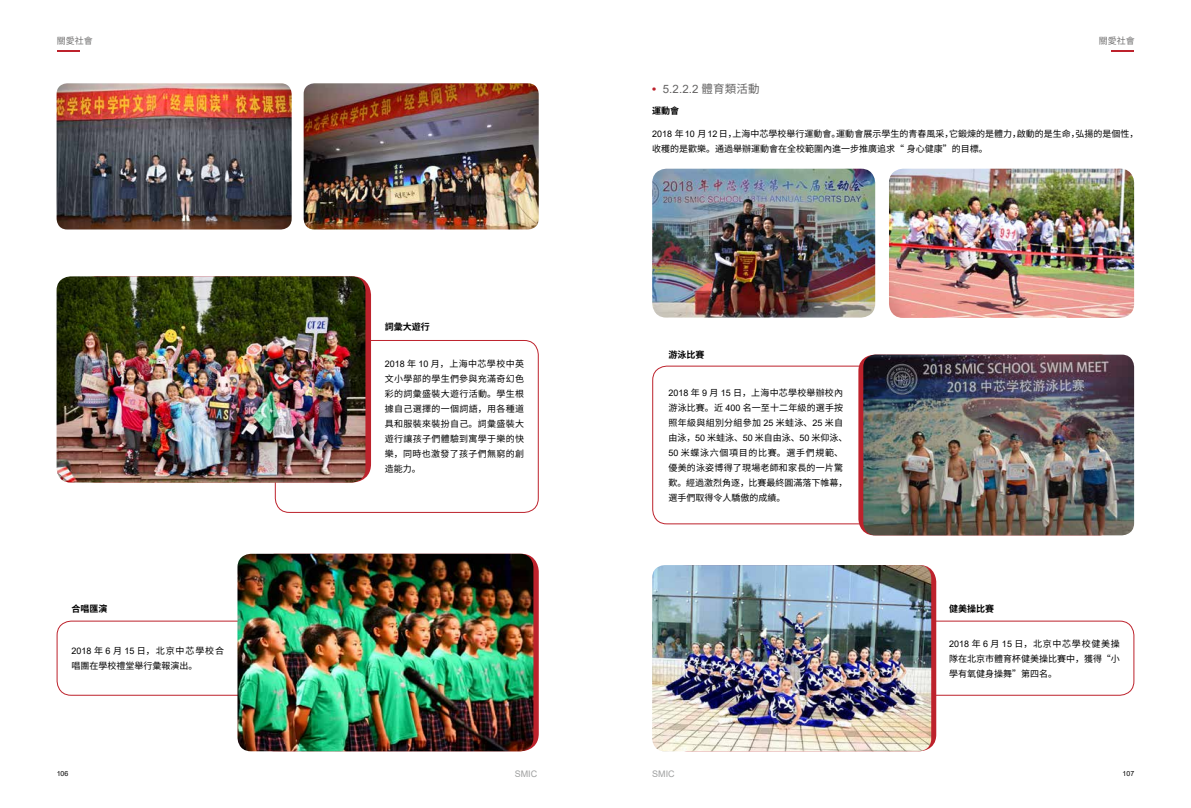
<style>
.page{position:relative;width:1191px;height:808px;background:#fff}
.page>*{position:absolute;margin:0;border:0;box-sizing:border-box;transform-origin:0 0}
.t1{font:11.5px "Arial";color:#656464}
.t2{font:9px/15px "Source Han Sans SC";color:#000;text-align:justify}
.t3{font:9px/15px "Source Han Sans SC";letter-spacing:.02em;color:#000}
.t4{font:700 9px "Source Han Sans SC";color:#000}
.t5{font:9px "Source Han Sans SC";color:#727171}
.t6{font:9px "Arial";color:#9fa0a0}
.t7{font:7px "Arial";color:#000}
.s1{font-family:"Arial"}
.s2{font-weight:700;color:#bd222c}
.s3{font-family:"Source Han Sans SC"}
.s4{font-family:"MS UI Gothic"}
</style>
<div class="page">
<hr style="left:1111px;top:50px;width:23px;height:2px;background:#bd222c">
<hr style="left:57px;top:50px;width:22px;height:2px;background:#bd222c">
<div style="left:652px;top:366px;width:264px;height:158px;border:1px solid #bd222c;border-radius:14px"></div>
<img style="left:863px;top:355px;width:271px;height:180px">
<div style="left:870px;top:621px;width:264px;height:75px;border:1px solid #bd222c;border-radius:14px"></div>
<div style="left:57px;top:621px;width:263px;height:75px;border:1px solid #bd222c;border-radius:14px"></div>
<img style="left:652px;top:565px;width:279px;height:186px">
<img style="left:889px;top:169px;width:245px;height:149px">
<img style="left:652px;top:169px;width:223px;height:149px">
<div style="left:275px;top:340px;width:264px;height:173px;border:1px solid #bd222c;border-radius:14px"></div>
<img style="left:57px;top:276px;width:308px;height:206px">
<img style="left:237px;top:554px;width:296px;height:197px">
<img style="left:57px;top:83px;width:235px;height:146px">
<img style="left:304px;top:83px;width:235px;height:146px">
<p class="t5" style="left:57px;top:36px;width:37px">關愛社會</p>
<p class="t4" style="left:385px;top:322px;width:46px">詞彙大遊行</p>
<p class="t2" style="left:385px;top:357px;width:141px"><span class="s1">2018</span> 年 <span class="s1">10</span> 月，上海中芯學校中英文小學部的學生們參與充滿奇幻色彩的詞彙盛裝大遊行活動。學生根據自己選擇的一個詞語，用各種道具和服裝來裝扮自己。詞彙盛裝大遊行讓孩子們體驗到寓學于樂的快樂，同時也激發了孩子們無窮的創造能力。</p>
<p class="t5" style="left:1099px;top:36px;width:37px">關愛社會</p>
<p class="t1" style="left:652px;top:81px;width:109px"><span class="s2">•</span> 5.2.2.2 <span class="s3">體育類活動</span></p>
<p class="t4" style="left:652px;top:105px;width:28px">運動會</p>
<p class="t2" style="left:652px;top:127px;width:488px"><span class="s1">2018</span> 年<span class="s1">10</span> 月<span class="s1">12</span>日，上海中芯學校舉行運動會。運動會展示學生的青春風采，它鍛煉的是體力，啟動的是生命，弘揚的是個性，收穫的是歡樂。通過舉辦運動會在全校範圍內進一步推廣追求“ 身心健康”的目標。</p>
<p class="t4" style="left:668px;top:350px;width:37px">游泳比賽</p>
<p class="t3" style="left:668px;top:385px;width:181px"><span class="s1">2018</span> 年 <span class="s1">9</span> 月 <span class="s1">15</span> 日，上海中芯學校舉辦校內游泳比賽。近 <span class="s1">400</span> 名一至十二年級的選手按照年級與組別分組參加 <span class="s1">25</span> 米蛙泳、<span class="s1">25</span> 米自由泳，<span class="s1">50</span> 米蛙泳、<span class="s1">50</span> 米自由泳、<span class="s1">50</span> 米仰泳、<br><span class="s1">50</span> 米蝶泳六個項目的比賽。選手們規範、優美的泳姿博得了現場老師和家長的一片驚歎。經過激烈<span class="s4">角</span>逐，比賽最終圓滿落下帷幕，選手們取得令人驕傲的成績。</p>
<p class="t4" style="left:72px;top:604px;width:37px">合唱匯演</p>
<p class="t4" style="left:949px;top:604px;width:46px">健美操比賽</p>
<p class="t2" style="left:949px;top:636px;width:172px"><span class="s1">2018</span> 年 <span class="s1">6</span> 月 <span class="s1">15</span> 日，北京中芯學校健美操隊在北京市體育杯健美操比賽中，獲得“小學有氧健身操舞”第四名。</p>
<p class="t2" style="left:72px;top:643px;width:154px"><span class="s1">2018</span> 年 <span class="s1">6</span> 月 <span class="s1">15</span> 日，北京中芯學校合唱團在學校禮堂舉行彙報演出。</p>
<p class="t6" style="left:514px;top:768px;width:24px">SMIC</p>
<p class="t6" style="left:652px;top:768px;width:24px">SMIC</p>
<p class="t7" style="left:57px;top:769px;width:13px">106</p>
<p class="t7" style="left:1122px;top:769px;width:13px">107</p>
</div>
